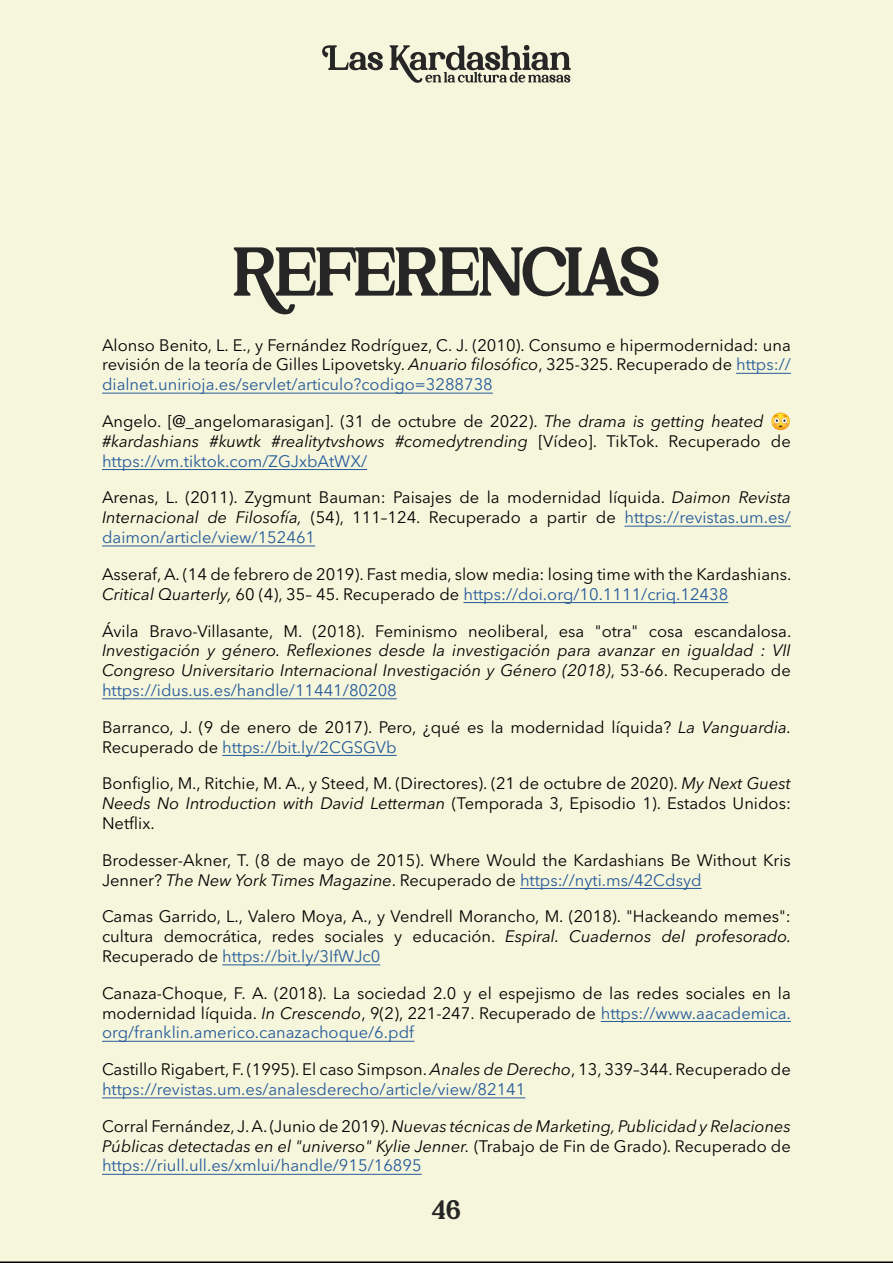
<style>
.page{position:relative;width:893px;height:1263px;background:#f5f6db}
.page>*{position:absolute;margin:0;border:0;box-sizing:border-box;transform-origin:0 0}
.t1{font:54px "Kelvingi Rodrige";letter-spacing:-.075em;color:#252625}
.t2{font:21px "Kelvingi Rodrige";color:#252625}
.t3{font:16.5px/19.8px "Avenir Next Cyr";color:#000;text-align:justify}
.t4{font:italic 16.5px/19.8px "Avenir Next Cyr";color:#000;text-align:justify}
.s1{font-style:italic}
.s2{color:#275b9b}
.s3{font-style:normal}
.s4{font-style:normal;color:#275b9b}
</style>
<div class="page">
<svg style="left:322px;top:45px;width:61px;height:25px;background:#a4a594"></svg>
<svg style="left:390px;top:45px;width:181px;height:38px;background:#a5a695"></svg>
<hr style="left:736px;top:373px;width:55px;height:1px;background:#275b9b">
<hr style="left:102px;top:393px;width:391px;height:1px;background:#275b9b">
<hr style="left:102px;top:469px;width:265px;height:1px;background:#275b9b">
<hr style="left:624px;top:526px;width:167px;height:1px;background:#275b9b">
<hr style="left:102px;top:545px;width:213px;height:1px;background:#275b9b">
<hr style="left:463px;top:602px;width:265px;height:1px;background:#275b9b">
<hr style="left:102px;top:698px;width:295px;height:1px;background:#275b9b">
<hr style="left:222px;top:755px;width:175px;height:1px;background:#275b9b">
<hr style="left:520px;top:888px;width:182px;height:1px;background:#275b9b">
<hr style="left:222px;top:964px;width:158px;height:1px;background:#275b9b">
<hr style="left:601px;top:1021px;width:190px;height:1px;background:#275b9b">
<hr style="left:102px;top:1041px;width:312px;height:1px;background:#275b9b">
<hr style="left:102px;top:1097px;width:423px;height:1px;background:#275b9b">
<hr style="left:102px;top:1174px;width:320px;height:1px;background:#275b9b">
<svg style="left:772px;top:413px;width:18px;height:17px"></svg>
<h1 class="t1" style="left:232px;top:227px;width:431px">REFERENCIAS</h1>
<p class="t3" style="left:102px;top:335px;width:690px">Alonso Benito, L. E., y Fernández Rodríguez, C. J. (2010). Consumo e hipermodernidad: una revisión de la teoría de Gilles Lipovetsky. <span class="s1">Anuario filosófico</span>, 325-325. Recuperado de <span class="s2">https:// dialnet.unirioja.es/servlet/articulo?codigo=3288738</span></p>
<p class="t3" style="left:102px;top:411px;width:690px;text-align:left">Angelo. [@_angelomarasigan]. (31 de octubre de 2022). <span class="s1">The drama is getting heated #kardashians #kuwtk #realitytvshows #comedytrending</span> [Vídeo]. TikTok. Recuperado de <span class="s2">https://vm.tiktok.com/ZGJxbAtWX/</span></p>
<p class="t3" style="left:102px;top:488px;width:690px">Arenas, L. (2011). Zygmunt Bauman: Paisajes de la modernidad líquida. <span class="s1">Daimon Revista Internacional de Filosofía,</span> (54), 111–124. Recuperado a partir de <span class="s2">https://revistas.um.es/ daimon/article/view/152461</span></p>
<p class="t3" style="left:102px;top:564px;width:691px">Asseraf, A. (14 de febrero de 2019). Fast media, slow media: losing time with the Kardashians.<br><span class="s1">Critical Quarterly,</span> 60 (4), 35– 45. Recuperado de <span class="s2">https://doi.org/10.1111/criq.12438</span></p>
<p class="t3" style="left:102px;top:621px;width:691px">Ávila Bravo-Villasante, M. (2018). Feminismo neoliberal, esa "otra" cosa escandalosa.</p>
<p class="t4" style="left:102px;top:641px;width:690px">Investigación y género. Reflexiones desde la investigación para avanzar en igualdad : VII Congreso Universitario Internacional Investigación y Género (2018)<span class="s3">, 53-66. Recuperado de </span><span class="s4">https://idus.us.es/handle/11441/80208</span></p>
<p class="t3" style="left:102px;top:717px;width:691px">Barranco, J. (9 de enero de 2017). Pero, ¿qué es la modernidad líquida? <span class="s1">La Vanguardia.<br></span>Recuperado de <span class="s2">https://bit.ly/2CGSGVb</span></p>
<p class="t3" style="left:102px;top:774px;width:690px">Bonfiglio, M., Ritchie, M. A., y Steed, M. (Directores). (21 de octubre de 2020). <span class="s1">My Next Guest Needs No Introduction with David Letterman</span> (Temporada 3, Episodio 1). Estados Unidos:<br>Netflix.</p>
<p class="t3" style="left:102px;top:850px;width:690px">Brodesser-Akner, T. (8 de mayo de 2015). Where Would the Kardashians Be Without Kris<br>Jenner? <span class="s1">The New York Times Magazine</span>. Recuperado de <span class="s2">https://nyti.ms/42Cdsyd</span></p>
<p class="t3" style="left:102px;top:907px;width:691px">Camas Garrido, L., Valero Moya, A., y Vendrell Morancho, M. (2018). "Hackeando memes": cultura democrática, redes sociales y educación. <span class="s1">Espiral. Cuadernos del profesorado.<br></span>Recuperado de <span class="s2">https://bit.ly/3IfWJc0</span></p>
<p class="t3" style="left:102px;top:983px;width:690px">Canaza-Choque, F. A. (2018). La sociedad 2.0 y el espejismo de las redes sociales en la modernidad líquida. <span class="s1">In Crescendo</span>, 9(2), 221-247. Recuperado de <span class="s2">https://www.aacademica. org/franklin.americo.canazachoque/6.pdf</span></p>
<p class="t3" style="left:102px;top:1059px;width:690px">Castillo Rigabert, F. (1995). El caso Simpson. <span class="s1">Anales de Derecho</span>, 13, 339–344. Recuperado de <span class="s2">https://revistas.um.es/analesderecho/article/view/82141</span></p>
<p class="t4" style="left:102px;top:1116px;width:690px"><span class="s3">Corral Fernández, J. A. (Junio de 2019).</span> Nuevas técnicas de Marketing, Publicidad y Relaciones Públicas detectadas en el "universo" Kylie Jenner. <span class="s3">(Trabajo de Fin de Grado). Recuperado de </span><span class="s4">https://riull.ull.es/xmlui/handle/915/16895</span></p>
<p class="t2" style="left:432px;top:1192px;width:31px">46</p>
</div>
